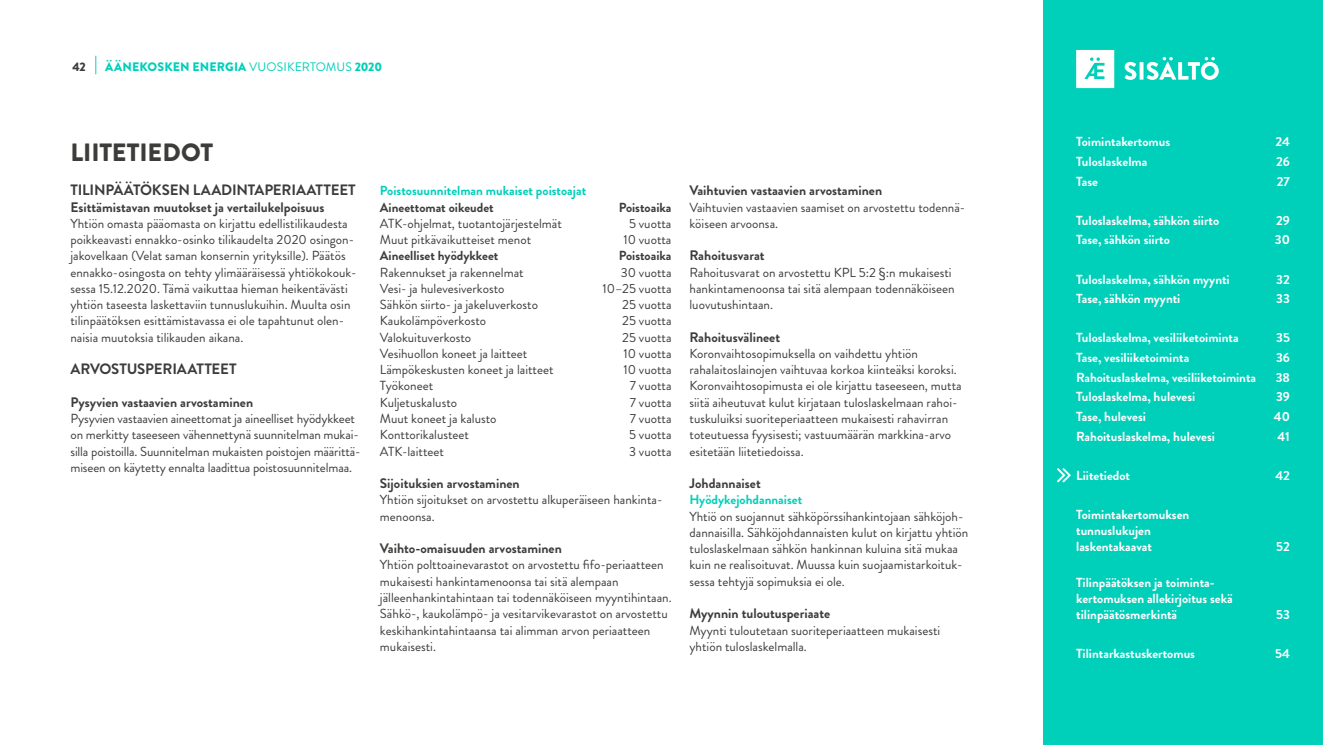
<style>
.page{position:relative;width:1323px;height:745px;background:#fff}
.page>*{position:absolute;margin:0;border:0;box-sizing:border-box;transform-origin:0 0}
.H1_tp{font:900 25px "Brandon Grotesque";letter-spacing:-.005em;color:#3c3c3b}
.t1{font:700 15px "Brandon Grotesque";letter-spacing:-.01em;color:#3c3c3b}
.H3_after{font:700 13.75px "Brandon Grotesque";color:#3c3c3b}
.base{font:13.12px/16.2px "Brandon Grotesque";color:#3c3c3b}
.t2{font:700 13.12px "Brandon Grotesque";color:#fff}
.base-2{font:700 13.12px "Brandon Grotesque";color:#3c3c3b}
.H4_after{font:700 13.12px "Brandon Grotesque";color:#00cfb9}
.t3{font:900 12.25px "Brandon Grotesque";letter-spacing:.01em;color:#00cfb9}
.t4{font:900 12.25px "Brandon Grotesque";color:#3c3c3b}
.s1{font-weight:400}
</style>
<div class="page">
<div style="left:1043px;top:0;width:280px;height:744px;background:#00cfb9"></div>
<svg style="left:1124px;top:57px;width:95px;height:23px"></svg>
<svg style="left:1076px;top:50px;width:38px;height:38px"></svg>
<svg style="left:95px;top:56px;width:1px;height:18px"></svg>
<svg style="left:1057px;top:468px;width:14px;height:14px"></svg>
<p class="t4" style="left:73px;top:58px;width:15px">42</p>
<p class="t3" style="left:105px;top:58px;width:278px">ÄÄNEKOSKEN ENERGIA <span class="s1">VUOSIKERTOMUS</span> 2020</p>
<h1 class="H1_tp" style="left:71px;top:135px;width:144px">LIITETIEDOT</h1>
<h2 class="t1" style="left:71px;top:179px;width:287px">TILINPÄÄTÖKSEN LAADINTAPERIAATTEET</h2>
<h3 class="H3_after" style="left:70px;top:197px;width:255px">Esittämistavan muutokset ja vertailukelpoisuus</h3>
<p class="base" style="left:70px;top:215px;width:285px">Yhtiön omasta pääomasta on kirjattu edellistilikaudesta poikkeavasti ennakko-osinko tilikaudelta 2020 osingon-</p>
<p class="base" style="left:70px;top:248px;width:288px">jakovelkaan (Velat saman konsernin yrityksille). Päätös ennakko-osingosta on tehty ylimääräisessä yhtiökokouk&shy;sessa 15.12.2020. Tämä vaikuttaa hieman heikentävästi yhtiön taseesta laskettaviin tunnuslukuihin. Muulta osin</p>
<p class="base" style="left:70px;top:313px;width:275px">tilinpäätöksen esittämistavassa ei ole tapahtunut olen&shy;naisia muutoksia tilikauden aikana.</p>
<h2 class="t1" style="left:71px;top:358px;width:168px">ARVOSTUSPERIAATTEET</h2>
<h3 class="H3_after" style="left:70px;top:392px;width:184px">Pysyvien vastaavien arvostaminen</h3>
<p class="base" style="left:70px;top:410px;width:292px">Pysyvien vastaavien aineettomat ja aineelliset hyödykkeet on merkitty taseeseen vähennettynä suunnitelman mukai&shy;silla poistoilla. Suunnitelman mukaisten poistojen määrittä&shy;miseen on käytetty ennalta laadittua poistosuunnitelmaa.</p>
<h4 class="H4_after" style="left:380px;top:181px;width:208px">Poistosuunnitelman mukaiset poistoajat</h4>
<p class="base-2" style="left:380px;top:198px;width:115px">Aineettomat oikeudet</p>
<p class="base-2" style="left:619px;top:198px;width:54px">Poistoaika</p>
<p class="base" style="left:380px;top:215px;width:183px">ATK-ohjelmat, tuotantojärjestelmät</p>
<p class="base" style="left:629px;top:215px;width:44px">5 vuotta</p>
<p class="base" style="left:380px;top:231px;width:153px">Muut pitkävaikutteiset menot</p>
<p class="base" style="left:623px;top:231px;width:50px">10 vuotta</p>
<p class="base-2" style="left:380px;top:246px;width:120px">Aineelliset hyödykkeet</p>
<p class="base-2" style="left:619px;top:246px;width:54px">Poistoaika</p>
<p class="base" style="left:380px;top:264px;width:145px">Rakennukset ja rakennelmat</p>
<p class="base" style="left:621px;top:264px;width:52px">30 vuotta</p>
<p class="base" style="left:380px;top:280px;width:126px">Vesi- ja hulevesiverkosto</p>
<p class="base" style="left:602px;top:280px;width:70px">10–25 vuotta</p>
<p class="base" style="left:380px;top:296px;width:160px">Sähkön siirto- ja jakeluverkosto</p>
<p class="base" style="left:622px;top:296px;width:51px">25 vuotta</p>
<p class="base" style="left:380px;top:313px;width:108px">Kaukolämpöverkosto</p>
<p class="base" style="left:622px;top:313px;width:51px">25 vuotta</p>
<p class="base" style="left:380px;top:329px;width:93px">Valokuituverkosto</p>
<p class="base" style="left:622px;top:329px;width:51px">25 vuotta</p>
<p class="base" style="left:380px;top:345px;width:149px">Vesihuollon koneet ja laitteet</p>
<p class="base" style="left:623px;top:345px;width:50px">10 vuotta</p>
<p class="base" style="left:380px;top:361px;width:175px">Lämpökeskusten koneet ja laitteet</p>
<p class="base" style="left:623px;top:361px;width:50px">10 vuotta</p>
<p class="base" style="left:380px;top:378px;width:55px">Työkoneet</p>
<p class="base" style="left:630px;top:378px;width:43px">7 vuotta</p>
<p class="base" style="left:380px;top:394px;width:79px">Kuljetuskalusto</p>
<p class="base" style="left:630px;top:394px;width:43px">7 vuotta</p>
<p class="base" style="left:380px;top:410px;width:118px">Muut koneet ja kalusto</p>
<p class="base" style="left:630px;top:410px;width:43px">7 vuotta</p>
<p class="base" style="left:380px;top:426px;width:91px">Konttorikalusteet</p>
<p class="base" style="left:629px;top:426px;width:44px">5 vuotta</p>
<p class="base" style="left:380px;top:443px;width:66px">ATK-laitteet</p>
<p class="base" style="left:629px;top:443px;width:44px">3 vuotta</p>
<h3 class="H3_after" style="left:380px;top:473px;width:141px">Sijoituksien arvostaminen</h3>
<p class="base" style="left:380px;top:491px;width:284px">Yhtiön sijoitukset on arvostettu alkuperäiseen hankinta&shy;menoonsa.</p>
<h3 class="H3_after" style="left:380px;top:538px;width:183px">Vaihto-omaisuuden arvostaminen</h3>
<p class="base" style="left:380px;top:556px;width:285px">Yhtiön polttoainevarastot on arvostettu fifo-periaatteen mukaisesti hankintamenoonsa tai sitä alempaan</p>
<p class="base" style="left:380px;top:589px;width:292px">jälleenhankintahintaan tai todennäköiseen myyntihintaan.<br>Sähkö-, kaukolämpö- ja vesitarvikevarastot on arvostettu</p>
<p class="base" style="left:380px;top:621px;width:272px">keskihankintahintaansa tai alimman arvon periaatteen mukaisesti.</p>
<h3 class="H3_after" style="left:689px;top:181px;width:194px">Vaihtuvien vastaavien arvostaminen</h3>
<p class="base" style="left:689px;top:199px;width:277px">Vaihtuvien vastaavien saamiset on arvostettu todennä&shy;köiseen arvoonsa.</p>
<h3 class="H3_after" style="left:689px;top:246px;width:77px">Rahoitusvarat</h3>
<p class="base" style="left:689px;top:264px;width:267px">Rahoitusvarat on arvostettu KPL 5:2 §:n mukaisesti hankintamenoonsa tai sitä alempaan todennäköiseen</p>
<p class="base" style="left:689px;top:296px;width:84px">luovutushintaan.</p>
<h3 class="H3_after" style="left:689px;top:327px;width:92px">Rahoitusvälineet</h3>
<p class="base" style="left:689px;top:345px;width:274px">Koronvaihtosopimuksella on vaihdettu yhtiön rahalaitoslainojen vaihtuvaa korkoa kiinteäksi koroksi.<br>Koronvaihtosopimusta ei ole kirjattu taseeseen, mutta siitä aiheutuvat kulut kirjataan tuloslaskelmaan rahoi&shy;tuskuluiksi suoriteperiaatteen mukaisesti rahavirran toteutuessa fyysisesti; vastuumäärän markkina-arvo esitetään liitetiedoissa.</p>
<h3 class="H3_after" style="left:689px;top:473px;width:73px">Johdannaiset</h3>
<h4 class="H4_after" style="left:689px;top:490px;width:114px">Hyödykejohdannaiset</h4>
<p class="base" style="left:689px;top:508px;width:280px">Yhtiö on suojannut sähköpörssihankintojaan sähköjoh&shy;dannaisilla. Sähköjohdannaisten kulut on kirjattu yhtiön</p>
<p class="base" style="left:689px;top:540px;width:274px">tuloslaskelmaan sähkön hankinnan kuluina sitä mukaa kuin ne realisoituvat. Muussa kuin suojaamistarkoituk&shy;sessa tehtyjä sopimuksia ei ole.</p>
<h3 class="H3_after" style="left:689px;top:603px;width:142px">Myynnin tuloutusperiaate</h3>
<p class="base" style="left:689px;top:621px;width:252px">Myynti tuloutetaan suoriteperiaatteen mukaisesti yhtiön tuloslaskelmalla.</p>
<p class="t2" style="left:1076px;top:133px;width:96px">Toimintakertomus</p>
<p class="t2" style="left:1275px;top:133px;width:16px">24</p>
<p class="t2" style="left:1076px;top:152px;width:73px">Tuloslaskelma</p>
<p class="t2" style="left:1276px;top:152px;width:15px">26</p>
<p class="t2" style="left:1076px;top:172px;width:23px">Tase</p>
<p class="t2" style="left:1277px;top:172px;width:15px">27</p>
<p class="t2" style="left:1076px;top:211px;width:145px">Tuloslaskelma, sähkön siirto</p>
<p class="t2" style="left:1276px;top:211px;width:15px">29</p>
<p class="t2" style="left:1076px;top:230px;width:95px">Tase, sähkön siirto</p>
<p class="t2" style="left:1275px;top:230px;width:17px">30</p>
<p class="t2" style="left:1076px;top:270px;width:155px">Tuloslaskelma, sähkön myynti</p>
<p class="t2" style="left:1276px;top:270px;width:15px">32</p>
<p class="t2" style="left:1076px;top:289px;width:106px">Tase, sähkön myynti</p>
<p class="t2" style="left:1276px;top:289px;width:15px">33</p>
<p class="t2" style="left:1076px;top:328px;width:164px">Tuloslaskelma, vesiliiketoiminta</p>
<p class="t2" style="left:1276px;top:328px;width:15px">35</p>
<p class="t2" style="left:1076px;top:348px;width:115px">Tase, vesiliiketoiminta</p>
<p class="t2" style="left:1276px;top:348px;width:15px">36</p>
<p class="t2" style="left:1076px;top:368px;width:181px">Rahoituslaskelma, vesiliiketoiminta</p>
<p class="t2" style="left:1275px;top:368px;width:16px">38</p>
<p class="t2" style="left:1076px;top:387px;width:121px">Tuloslaskelma, hulevesi</p>
<p class="t2" style="left:1276px;top:387px;width:15px">39</p>
<p class="t2" style="left:1076px;top:407px;width:71px">Tase, hulevesi</p>
<p class="t2" style="left:1274px;top:407px;width:18px">40</p>
<p class="t2" style="left:1076px;top:426px;width:140px">Rahoituslaskelma, hulevesi</p>
<p class="t2" style="left:1277px;top:426px;width:14px">41</p>
<p class="t2" style="left:1076px;top:465px;width:56px">Liitetiedot</p>
<p class="t2" style="left:1275px;top:465px;width:16px">42</p>
<p class="t2" style="left:1076px;top:505px;width:115px">Toimintakertomuksen</p>
<p class="t2" style="left:1076px;top:521px;width:76px">tunnuslukujen</p>
<p class="t2" style="left:1076px;top:537px;width:77px">laskentakaavat</p>
<p class="t2" style="left:1276px;top:537px;width:15px">52</p>
<p class="t2" style="left:1076px;top:572px;width:140px">Tilinpäätöksen ja toiminta-</p>
<p class="t2" style="left:1076px;top:588px;width:158px">kertomuksen allekirjoitus sekä</p>
<p class="t2" style="left:1076px;top:604px;width:103px">tilinpäätösmerkintä</p>
<p class="t2" style="left:1276px;top:604px;width:15px">53</p>
<p class="t2" style="left:1076px;top:644px;width:120px">Tilintarkastuskertomus</p>
<p class="t2" style="left:1275px;top:644px;width:16px">54</p>
</div>
